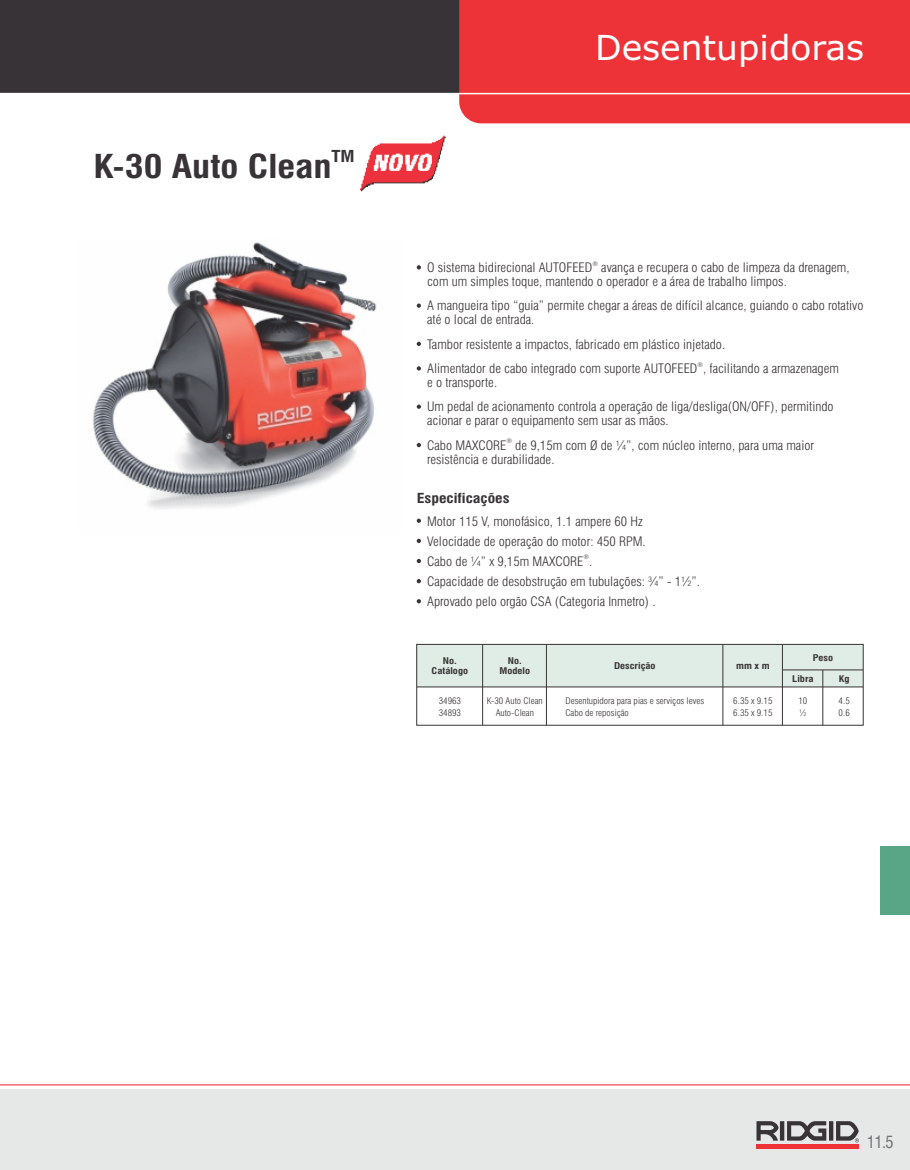
<style>
.page{position:relative;width:910px;height:1170px;background:#fff}
.page>*{position:absolute;margin:0;border:0;box-sizing:border-box;transform-origin:0 0}
.t1{font:34.5px "Verdana";color:#fff}
.t2{font:700 condensed 32.1px "Swiss 721 BT";color:#383336;scale:1.17 1}
.t3{font:condensed 16.5px "Swiss 721 BT";color:#737375}
.t4{font:700 condensed 16.05px "Swiss 721 BT";color:#383336;scale:1.17 1}
.t5{font:700 condensed 13.5px "Swiss 721 BT";color:#383336;scale:1.17 1}
.t6{font:300 condensed 12.9px/13.8px "Swiss 721 BT";color:#383336;scale:1.06 1}
.t7{font:300 condensed 9px/12.1px "Swiss 721 BT";color:#383336;scale:1.06 1}
.t8{font:700 condensed 9px/10.8px "Swiss 721 BT";color:#383336;text-align:center;scale:1.17 1}
.t9{font:300 condensed 6.45px "Swiss 721 BT";color:#383336;scale:1.06 1}
</style>
<div class="page">
<img style="left:92px;top:242px;width:285px;height:267px">
<img style="left:361px;top:135px;width:85px;height:57px">
<div style="left:0;top:1089px;width:910px;height:80px;background:#e6e8e8"></div>
<hr style="left:0;top:1084px;width:910px;height:1px;background:#ed3338">
<div style="left:0;top:0;width:910px;height:94px;background:#383336"></div>
<div style="left:459px;top:0;width:451px;height:123px;background:#ed3338"></div>
<hr style="left:0;top:93px;width:910px;height:1px;background:#fff">
<div style="left:417px;top:644px;width:446px;height:43px;background:#e0ede6"></div>
<hr style="left:756px;top:1144px;width:103px;height:4px;background:#ed3338">
<svg style="left:756px;top:1121px;width:103px;height:21px"></svg>
<hr style="left:823px;top:670px;width:1px;height:55px;background:#383336">
<hr style="left:482px;top:644px;width:1px;height:81px;background:#383336">
<hr style="left:546px;top:644px;width:1px;height:81px;background:#383336">
<hr style="left:723px;top:644px;width:1px;height:81px;background:#383336">
<hr style="left:782px;top:644px;width:1px;height:81px;background:#383336">
<hr style="left:417px;top:686px;width:446px;height:1px;background:#383336">
<hr style="left:782px;top:669px;width:81px;height:1px;background:#383336">
<svg style="left:417px;top:518px;width:4px;height:5px"></svg>
<svg style="left:417px;top:538px;width:4px;height:5px"></svg>
<svg style="left:417px;top:559px;width:4px;height:4px"></svg>
<svg style="left:417px;top:579px;width:4px;height:4px"></svg>
<svg style="left:417px;top:599px;width:4px;height:4px"></svg>
<svg style="left:417px;top:265px;width:4px;height:4px"></svg>
<svg style="left:417px;top:303px;width:4px;height:5px"></svg>
<svg style="left:417px;top:342px;width:4px;height:4px"></svg>
<svg style="left:417px;top:366px;width:4px;height:4px"></svg>
<svg style="left:417px;top:404px;width:4px;height:5px"></svg>
<svg style="left:417px;top:443px;width:4px;height:4px"></svg>
<div style="left:880px;top:846px;width:30px;height:68px;background:#59a687"></div>
<div style="left:417px;top:644px;width:446px;height:81px;border:1px solid #383336"></div>
<h2 class="t2" style="left:94px;top:153px;width:205px">K-30 Auto Clean</h2>
<p class="t4" style="left:332px;top:150px;width:21px">TM</p>
<h1 class="t1" style="left:595px;top:34px;width:271px">Desentupidoras</h1>
<p class="t9" style="left:592px;top:261px;width:7px">®</p>
<p class="t6" style="left:427px;top:262px;width:400px">O sistema bidirecional AUTOFEED avança e recupera o cabo de limpeza da drenagem, com um simples toque, mantendo o operador e a área de trabalho limpos.</p>
<p class="t6" style="left:427px;top:300px;width:413px">A mangueira tipo “guia” permite chegar a áreas de difícil alcance, guiando o cabo rotativo até o local de entrada.</p>
<p class="t6" style="left:427px;top:338px;width:283px">Tambor resistente a impactos, fabricado em plástico injetado.</p>
<p class="t9" style="left:697px;top:362px;width:7px">®</p>
<p class="t6" style="left:427px;top:363px;width:390px">Alimentador de cabo integrado com suporte AUTOFEED , facilitando a armazenagem e o transporte.</p>
<p class="t6" style="left:427px;top:401px;width:385px">Um pedal de acionamento controla a operação de liga/desliga(ON/OFF), permitindo acionar e parar o equipamento sem usar as mãos.</p>
<p class="t9" style="left:506px;top:438px;width:7px">®</p>
<p class="t6" style="left:427px;top:439px;width:367px">Cabo MAXCORE de 9,15m com Ø de ¼”, com núcleo interno, para uma maior resistência e durabilidade.</p>
<p class="t5" style="left:417px;top:492px;width:81px">Especificações</p>
<p class="t6" style="left:427px;top:512px;width:208px;line-height:20.1px">Motor 115 V, monofásico, 1.1 ampere 60 Hz<br>Velocidade de operação do motor: 450 RPM.<br>Cabo de ¼” x 9,15m MAXCORE .</p>
<p class="t9" style="left:583px;top:554px;width:7px">®</p>
<p class="t6" style="left:427px;top:572px;width:259px;line-height:20.1px">Capacidade de desobstrução em tubulações: ¾” - 1½”.<br>Aprovado pelo orgão CSA (Categoria Inmetro) .</p>
<p class="t8" style="left:432px;top:655px;width:33px">No.<br>Catálogo</p>
<p class="t8" style="left:499px;top:655px;width:28px">No.<br>Modelo</p>
<p class="t8" style="left:813px;top:653px;width:19px">Peso</p>
<p class="t8" style="left:792px;top:674px;width:20px">Libra</p>
<p class="t8" style="left:839px;top:674px;width:11px">Kg</p>
<p class="t8" style="left:614px;top:661px;width:37px">Descrição</p>
<p class="t8" style="left:736px;top:661px;width:30px">mm x m</p>
<p class="t7" style="left:439px;top:695px;width:23px">34963<br>34893</p>
<p class="t7" style="left:487px;top:695px;width:54px;text-align:center">K-30 Auto Clean<br>Auto-Clean</p>
<p class="t7" style="left:565px;top:695px;width:132px">Desentupidora para pias e serviços leves<br>Cabo de reposição</p>
<p class="t7" style="left:798px;top:695px;width:10px">10 ½</p>
<p class="t7" style="left:839px;top:695px;width:12px">4.5<br>0.6</p>
<p class="t7" style="left:733px;top:695px;width:38px">6.35 x 9.15<br>6.35 x 9.15</p>
<p class="t3" style="left:867px;top:1135px;width:28px">11.5</p>
</div>
